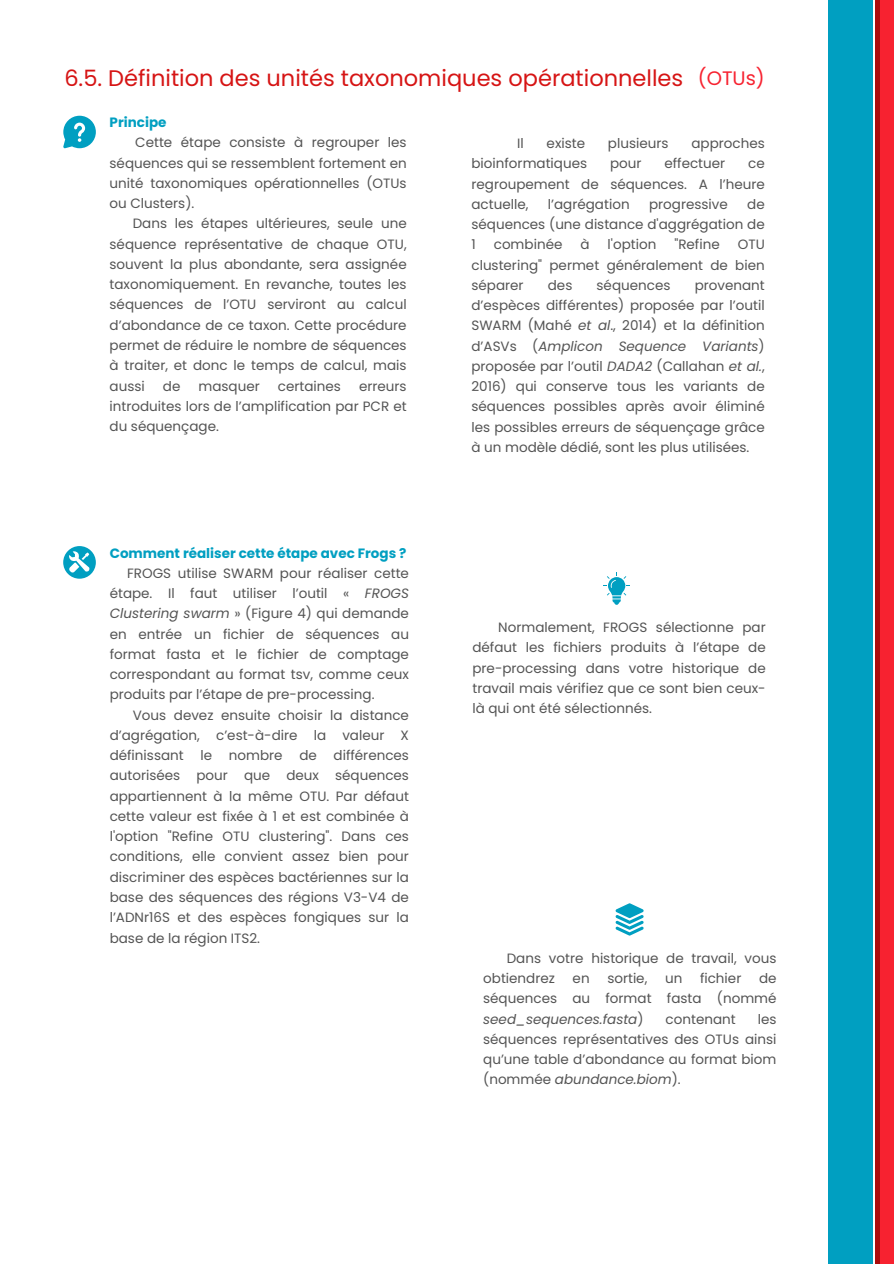
<style>
.page{position:relative;width:894px;height:1264px;background:#fff}
.page>*{position:absolute;margin:0;border:0;box-sizing:border-box;transform-origin:0 0}
.t1{font:22.5px "Poppins";color:#d61414}
.t2{font:19.5px "Poppins";color:#f72230}
.t3{font:13.5px/20.2px "Poppins";color:#545454;text-align:justify}
.t4{font:700 13.5px "Poppins";color:#009fc1}
.s1{font-style:italic}
</style>
<div class="page">
<svg style="left:63px;top:116px;width:33px;height:32px"></svg>
<svg style="left:63px;top:546px;width:33px;height:32px"></svg>
<svg style="left:603px;top:572px;width:26px;height:33px"></svg>
<svg style="left:615px;top:903px;width:28px;height:32px"></svg>
<div style="left:828px;top:0;width:44px;height:1263px;background:#009fc1"></div>
<div style="left:875px;top:0;width:17px;height:1263px;background:#ab0b0b"></div>
<div style="left:880px;top:0;width:13px;height:1263px;background:#f72230"></div>
<p class="t2" style="left:697px;top:65px;width:68px">(OTUs)</p>
<h1 class="t1" style="left:64px;top:62px;width:620px">6.5. Définition des unités taxonomiques opérationnelles</h1>
<h2 class="t4" style="left:110px;top:113px;width:58px">Principe</h2>
<p class="t3" style="left:110px;top:132px;width:298px;text-indent:26px">Cette étape consiste à regrouper les séquences qui se ressemblent fortement en unité taxonomiques opérationnelles (OTUs ou Clusters).</p>
<p class="t3" style="left:110px;top:213px;width:298px;text-indent:23px">Dans les étapes ultérieures, seule une séquence représentative de chaque OTU, souvent la plus abondante, sera assignée taxonomiquement. En revanche, toutes les séquences de l’OTU serviront au calcul d’abondance de ce taxon. Cette procédure permet de réduire le nombre de séquences à traiter, et donc le temps de calcul, mais aussi</p>
<p class="t3" style="left:517px;top:133px;width:8px">Il</p>
<p class="t3" style="left:546px;top:133px;width:40px">existe</p>
<p class="t3" style="left:607px;top:133px;width:62px">plusieurs</p>
<p class="t3" style="left:691px;top:133px;width:75px">approches</p>
<p class="t3" style="left:471px;top:153px;width:117px">bioinformatiques</p>
<p class="t3" style="left:610px;top:153px;width:33px">pour</p>
<p class="t3" style="left:664px;top:153px;width:62px">effectuer</p>
<p class="t3" style="left:471px;top:153px;width:295px;text-indent:277px">ce regroupement de séquences. A l’heure actuelle,</p>
<p class="t3" style="left:547px;top:194px;width:83px">l’agrégation</p>
<p class="t3" style="left:649px;top:194px;width:80px">progressive</p>
<p class="t3" style="left:471px;top:194px;width:295px;text-indent:276px">de séquences (une distance d'aggrégation de 1</p>
<p class="t3" style="left:493px;top:234px;width:70px">combinée</p>
<p class="t3" style="left:580px;top:234px;width:11px">à</p>
<p class="t3" style="left:607px;top:234px;width:50px">l'option</p>
<p class="t3" style="left:674px;top:234px;width:47px">"Refine</p>
<p class="t3" style="left:471px;top:234px;width:295px;text-indent:266px">OTU clustering" permet généralement de bien séparer</p>
<p class="t3" style="left:547px;top:275px;width:26px">des</p>
<p class="t3" style="left:596px;top:275px;width:75px">séquences</p>
<p class="t3" style="left:471px;top:275px;width:295px;text-indent:223px">provenant d’espèces différentes) proposée par l’outil SWARM (Mahé <span class="s1">et al</span>., 2014) et la définition d’ASVs (<span class="s1">Amplicon Sequence Variants</span>) proposée par l’outil <span class="s1">DADA2</span> (Callahan <span class="s1">et al.</span>, 2016) qui conserve tous les variants de séquences possibles après avoir éliminé les possibles erreurs de séquençage grâce à un modèle dédié, sont les plus utilisées.</p>
<p class="t3" style="left:163px;top:375px;width:19px">de</p>
<p class="t3" style="left:198px;top:375px;width:63px">masquer</p>
<p class="t3" style="left:278px;top:375px;width:65px">certaines</p>
<p class="t3" style="left:110px;top:375px;width:298px;text-indent:249px">erreurs introduites lors de l’amplification par PCR et du séquençage.</p>
<p class="t4" style="left:110px;top:543px;width:298px">Comment réaliser cette étape avec Frogs ?</p>
<p class="t3" style="left:110px;top:563px;width:301px;text-indent:17px">FROGS utilise SWARM pour réaliser cette étape. Il faut utiliser l’outil « <span class="s1">FROGS Clustering swarm</span> » (Figure 4) qui demande en entrée un fichier de séquences au format fasta et le fichier de comptage correspondant au format tsv, comme ceux produits par l’étape de pre-processing.</p>
<p class="t3" style="left:110px;top:704px;width:301px;text-indent:23px">Vous devez ensuite choisir la distance d’agrégation, c’est-à-dire la valeur X définissant le nombre de différences autorisées pour que deux séquences appartiennent à la même OTU. Par défaut cette valeur est fixée à 1 et est combinée à l'option "Refine OTU clustering". Dans ces conditions, elle convient assez bien pour discriminer des espèces bactériennes sur la base des séquences des régions V3-V4 de l’ADNr16S et des espèces fongiques sur la base de la région ITS2.</p>
<p class="t3" style="left:472px;top:617px;width:295px;text-indent:26px">Normalement, FROGS sélectionne par défaut les fichiers produits à l’étape de pre-processing dans votre historique de travail mais vérifiez que ce sont bien ceux&shy;là qui ont été sélectionnés.</p>
<p class="t3" style="left:483px;top:947px;width:295px;text-indent:23px">Dans votre historique de travail, vous obtiendrez</p>
<p class="t3" style="left:572px;top:968px;width:19px">en</p>
<p class="t3" style="left:607px;top:968px;width:42px">sortie,</p>
<p class="t3" style="left:664px;top:968px;width:19px">un</p>
<p class="t3" style="left:699px;top:968px;width:43px">fichier</p>
<p class="t3" style="left:483px;top:968px;width:295px;text-indent:276px">de séquences au format fasta (nommé <span class="s1">seed_sequences.fasta</span>)</p>
<p class="t3" style="left:483px;top:1008px;width:295px;text-indent:274px">les séquences représentatives des OTUs ainsi qu’une table d’abondance au format biom (nommée <span class="s1">abundance.biom</span>).</p>
<p class="t3" style="left:665px;top:1008px;width:72px">contenant</p>
</div>
